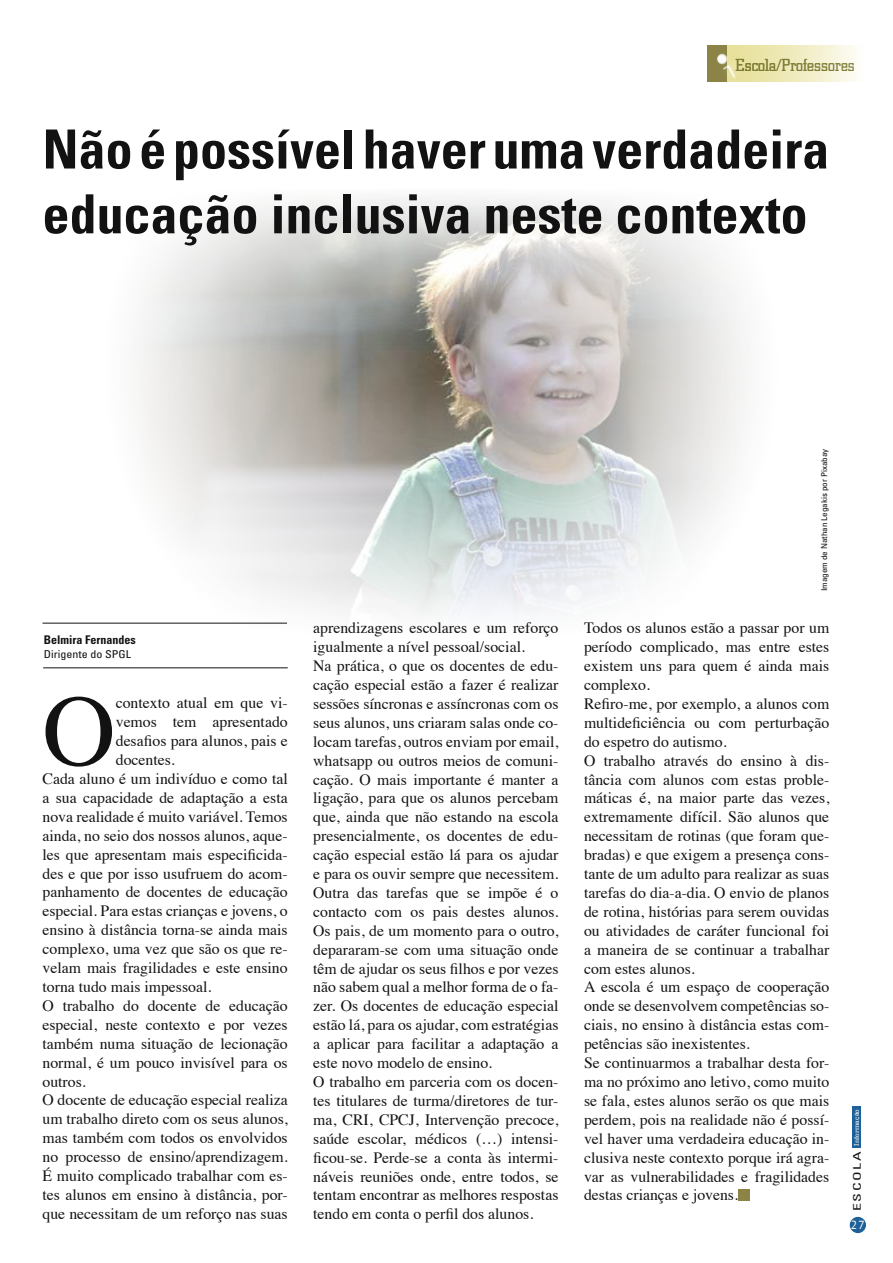
<style>
.page{position:relative;width:893px;height:1263px;background:#fff}
.page>*{position:absolute;margin:0;border:0;box-sizing:border-box;transform-origin:0 0}
.t1{font:101.4px "Times";color:#121212}
.t2{font:700 condensed 54px/64.8px "Univers";color:#121212}
.t3{font:18px "Civic";color:#7d7c31}
.t4{font:15.75px/18.9px "Times";color:#121212}
.t5{font:700 condensed 12px "Univers";color:#121212}
.t6{font:12px "Andale Mono";color:#fff}
.t7{font:condensed 10.8px "Univers";color:#121212;scale:1.11 1}
.t8{font:condensed 10.5px "Univers";letter-spacing:.1em;color:#121212;scale:1.5 1}
.t9{font:condensed 8.1px "Univers";color:#121212;scale:1.11 1}
.t10{font:6.75px "Civic";letter-spacing:.01em;color:#fff;scale:1.33 1}
</style>
<div class="page">
<div style="left:852px;top:1106px;width:9px;height:42px;background:#1d6198"></div>
<div style="left:850px;top:1217px;width:16px;height:16px;background:#1d6198;border-radius:50%"></div>
<div style="left:727px;top:45px;width:136px;height:37px;background:linear-gradient(to right,#e5dd90,#fcfbf4)"></div>
<div style="left:708px;top:45px;width:19px;height:37px;background:#8b8446"></div>
<div style="left:720px;top:56px;width:26px;height:27px;background:#fff;opacity:.25"></div>
<svg style="left:717px;top:53px;width:11px;height:12px"></svg>
<svg style="left:723px;top:64px;width:14px;height:16px"></svg>
<img style="left:47px;top:196px;width:699px;height:427px">
<div style="left:738px;top:1189px;width:11px;height:11px;background:#8b8446"></div>
<hr style="left:43px;top:623px;width:244px;height:1px;background:#121212">
<hr style="left:43px;top:668px;width:245px;height:1px;background:#121212">
<p class="t3" style="left:735px;top:56px;width:121px">Escola/Professores</p>
<h2 class="t2" style="left:43px;top:117px;width:788px">Não é possível haver uma verdadeira educação inclusiva neste contexto</h2>
<p class="t5" style="left:44px;top:632px;width:93px">Belmira Fernandes</p>
<p class="t7" style="left:44px;top:647px;width:80px">Dirigente do SPGL</p>
<h1 class="t1" style="left:43px;top:636px;width:75px">O</h1>
<p class="t4" style="left:116px;top:692px;width:173px">contexto atual em que vi-</p>
<p class="t4" style="left:116px;top:711px;width:173px">vemos tem apresentado</p>
<p class="t4" style="left:116px;top:730px;width:173px">desafios para alunos, pais e</p>
<p class="t4" style="left:116px;top:749px;width:61px">docentes.</p>
<p class="t4" style="left:43px;top:768px;width:247px">Cada aluno é um indivíduo e como tal</p>
<p class="t4" style="left:43px;top:787px;width:247px">a sua capacidade de adaptação a esta</p>
<p class="t4" style="left:43px;top:806px;width:247px">nova realidade é muito variável. Temos</p>
<p class="t4" style="left:43px;top:825px;width:247px">ainda, no seio dos nossos alunos, aque-</p>
<p class="t4" style="left:43px;top:843px;width:247px">les que apresentam mais especificida-</p>
<p class="t4" style="left:43px;top:862px;width:247px">des e que por isso usufruem do acom-</p>
<p class="t4" style="left:43px;top:881px;width:247px">panhamento de docentes de educação</p>
<p class="t4" style="left:43px;top:900px;width:247px">especial. Para estas crianças e jovens, o</p>
<p class="t4" style="left:43px;top:919px;width:247px">ensino à distância torna-se ainda mais</p>
<p class="t4" style="left:43px;top:938px;width:247px">complexo, uma vez que são os que re-</p>
<p class="t4" style="left:43px;top:957px;width:247px">velam mais fragilidades e este ensino</p>
<p class="t4" style="left:43px;top:976px;width:170px">torna tudo mais impessoal.</p>
<p class="t4" style="left:43px;top:995px;width:247px">O trabalho do docente de educação</p>
<p class="t4" style="left:43px;top:1014px;width:247px">especial, neste contexto e por vezes</p>
<p class="t4" style="left:43px;top:1032px;width:247px">também numa situação de lecionação</p>
<p class="t4" style="left:43px;top:1051px;width:247px">normal, é um pouco invisível para os</p>
<p class="t4" style="left:43px;top:1070px;width:45px">outros.</p>
<p class="t4" style="left:43px;top:1089px;width:247px">O docente de educação especial realiza</p>
<p class="t4" style="left:43px;top:1108px;width:247px">um trabalho direto com os seus alunos,</p>
<p class="t4" style="left:43px;top:1127px;width:247px">mas também com todos os envolvidos</p>
<p class="t4" style="left:43px;top:1146px;width:247px">no processo de ensino/aprendizagem.</p>
<p class="t4" style="left:43px;top:1165px;width:247px">É muito complicado trabalhar com es-</p>
<p class="t4" style="left:43px;top:1184px;width:247px">tes alunos em ensino à distância, por-</p>
<p class="t4" style="left:43px;top:1203px;width:247px">que necessitam de um reforço nas suas</p>
<p class="t9" style="left:819px;top:591px;width:130px;rotate:-90deg">Imagem de Nathan Legakis por Pixabay</p>
<p class="t4" style="left:313px;top:617px;width:247px">aprendizagens escolares e um reforço igualmente a nível pessoal/social.<br>Na prática, o que os docentes de edu&shy;cação especial estão a fazer é realizar sessões síncronas e assíncronas com os seus alunos, uns criaram salas onde co&shy;locam tarefas, outros enviam por email, whatsapp ou outros meios de comuni&shy;cação. O mais importante é manter a ligação, para que os alunos percebam que, ainda que não estando na escola presencialmente, os docentes de edu&shy;cação especial estão lá para os ajudar e para os ouvir sempre que necessitem.<br>Outra das tarefas que se impõe é o contacto com os pais destes alunos.<br>Os pais, de um momento para o outro, depararam-se com uma situação onde têm de ajudar os seus filhos e por vezes não sabem qual a melhor forma de o fa&shy;zer. Os docentes de educação especial estão lá, para os ajudar, com estratégias a aplicar para facilitar a adaptação a este novo modelo de ensino.<br>O trabalho em parceria com os docen&shy;tes titulares de turma/diretores de tur&shy;ma, CRI, CPCJ, Intervenção precoce, saúde escolar, médicos (…) intensi&shy;ficou-se. Perde-se a conta às intermi&shy;náveis reuniões onde, entre todos, se tentam encontrar as melhores respostas tendo em conta o perfil dos alunos.</p>
<p class="t4" style="left:584px;top:617px;width:247px">Todos os alunos estão a passar por um período complicado, mas entre estes existem uns para quem é ainda mais complexo.<br>Refiro-me, por exemplo, a alunos com multideficiência ou com perturbação do espetro do autismo.<br>O trabalho através do ensino à dis&shy;tância com alunos com estas proble&shy;máticas é, na maior parte das vezes, extremamente difícil. São alunos que necessitam de rotinas (que foram que&shy;bradas) e que exigem a presença cons&shy;tante de um adulto para realizar as suas tarefas do dia-a-dia. O envio de planos de rotina, histórias para serem ouvidas ou atividades de caráter funcional foi a maneira de se continuar a trabalhar com estes alunos.<br>A escola é um espaço de cooperação onde se desenvolvem competências so&shy;ciais, no ensino à distância estas com&shy;petências são inexistentes.<br>Se continuarmos a trabalhar desta for&shy;ma no próximo ano letivo, como muito se fala, estes alunos serão os que mais perdem, pois na realidade não é possí&shy;vel haver uma verdadeira educação in&shy;clusiva neste contexto porque irá agra&shy;var as vulnerabilidades e fragilidades destas crianças e jovens.</p>
<p class="t10" style="left:853px;top:1145px;width:29px;rotate:-90deg">Informação</p>
<p class="t8" style="left:850px;top:1211px;width:41px;rotate:-90deg">ESCOLA</p>
<p class="t6" style="left:850px;top:1217px;width:16px">27</p>
</div>
